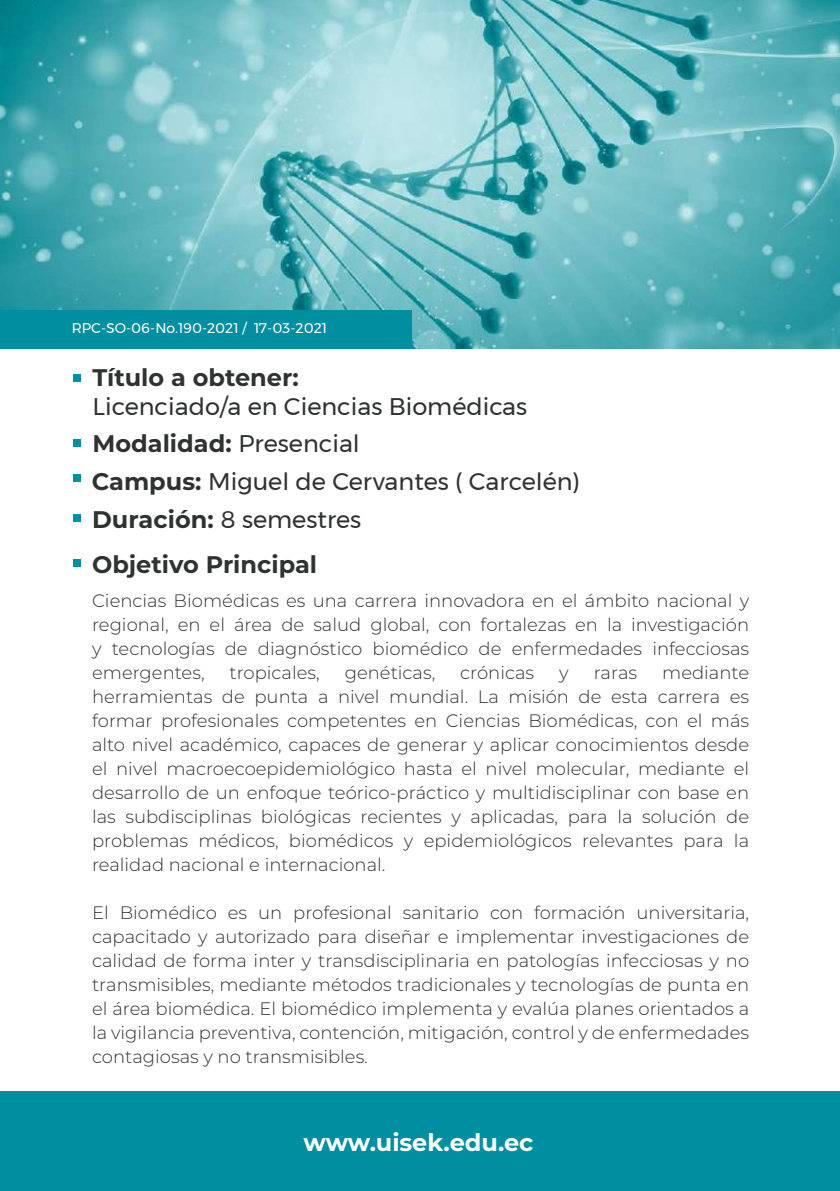
<style>
.page{position:relative;width:840px;height:1191px;background:#fff}
.page>*{position:absolute;margin:0;border:0;box-sizing:border-box;transform-origin:0 0}
.t1{font:24px/38px "Montserrat";color:#303131}
.t2{font:700 24px "Montserrat";color:#303131}
.t3{font:700 24px "Montserrat";color:#fff}
.t4{font:300 18px/24px "Montserrat";color:#303131;text-align:justify}
.t5{font:14px "Montserrat";color:#fff}
.s1{font-weight:700}
</style>
<div class="page">
<div style="left:0;top:1091px;width:839px;height:100px;background:#008ea1"></div>
<div style="left:74px;top:375px;width:7px;height:7px;background:#008ea1"></div>
<div style="left:74px;top:439px;width:7px;height:7px;background:#008ea1"></div>
<div style="left:74px;top:474px;width:7px;height:7px;background:#008ea1"></div>
<div style="left:74px;top:514px;width:7px;height:7px;background:#008ea1"></div>
<div style="left:74px;top:559px;width:7px;height:7px;background:#008ea1"></div>
<img style="left:0;top:0;width:839px;height:349px">
<div style="left:0;top:310px;width:411px;height:39px;background:#008ea1"></div>
<p class="t5" style="left:72px;top:318px;width:256px">RPC-SO-06-No.190-2021 / 17-03-2021</p>
<h1 class="t2" style="left:92px;top:360px;width:208px">Título a obtener:</h1>
<h1 class="t1" style="left:92px;top:387px;width:436px">Licenciado/a en Ciencias Biomédicas</h1>
<h1 class="t1" style="left:92px;top:424px;width:489px"><span class="s1">Modalidad:</span> Presencial<br><span class="s1">Campus:</span> Miguel de Cervantes ( Carcelén)</h1>
<h1 class="t1" style="left:92px;top:500px;width:270px"><span class="s1">Duración:</span> 8 semestres</h1>
<h1 class="t2" style="left:92px;top:547px;width:226px">Objetivo Principal</h1>
<p class="t4" style="left:92px;top:588px;width:658px">Ciencias Biomédicas es una carrera innovadora en el ámbito nacional y regional, en el área de salud global, con fortalezas en la investigación y tecnologías de diagnóstico biomédico de enfermedades infecciosas emergentes,</p>
<p class="t4" style="left:92px;top:660px;width:658px;text-indent:569px">mediante herramientas de punta a nivel mundial. La misión de esta carrera es formar profesionales competentes en Ciencias Biomédicas, con el más alto nivel académico, capaces de generar y aplicar conocimientos desde el nivel macroecoepidemiológico hasta el nivel molecular, mediante el desarrollo de un enfoque teórico-práctico y multidisciplinar con base en las subdisciplinas biológicas recientes y aplicadas, para la solución de problemas médicos, biomédicos y epidemiológicos relevantes para la realidad nacional e internacional.</p>
<p class="t4" style="left:92px;top:900px;width:658px">El Biomédico es un profesional sanitario con formación universitaria, capacitado y autorizado para diseñar e implementar investigaciones de calidad de forma inter y transdisciplinaria en patologías infecciosas y no transmisibles, mediante métodos tradicionales y tecnologías de punta en el área biomédica. El biomédico implementa y evalúa planes orientados a la vigilancia preventiva, contención, mitigación, control y de enfermedades contagiosas y no transmisibles.</p>
<p class="t4" style="left:229px;top:660px;width:92px">tropicales,</p>
<p class="t4" style="left:344px;top:660px;width:92px">genéticas,</p>
<p class="t4" style="left:460px;top:660px;width:75px">crónicas</p>
<p class="t4" style="left:559px;top:660px;width:11px">y</p>
<p class="t4" style="left:593px;top:660px;width:45px">raras</p>
<h1 class="t3" style="left:303px;top:1125px;width:231px">www.uisek.edu.ec</h1>
</div>
